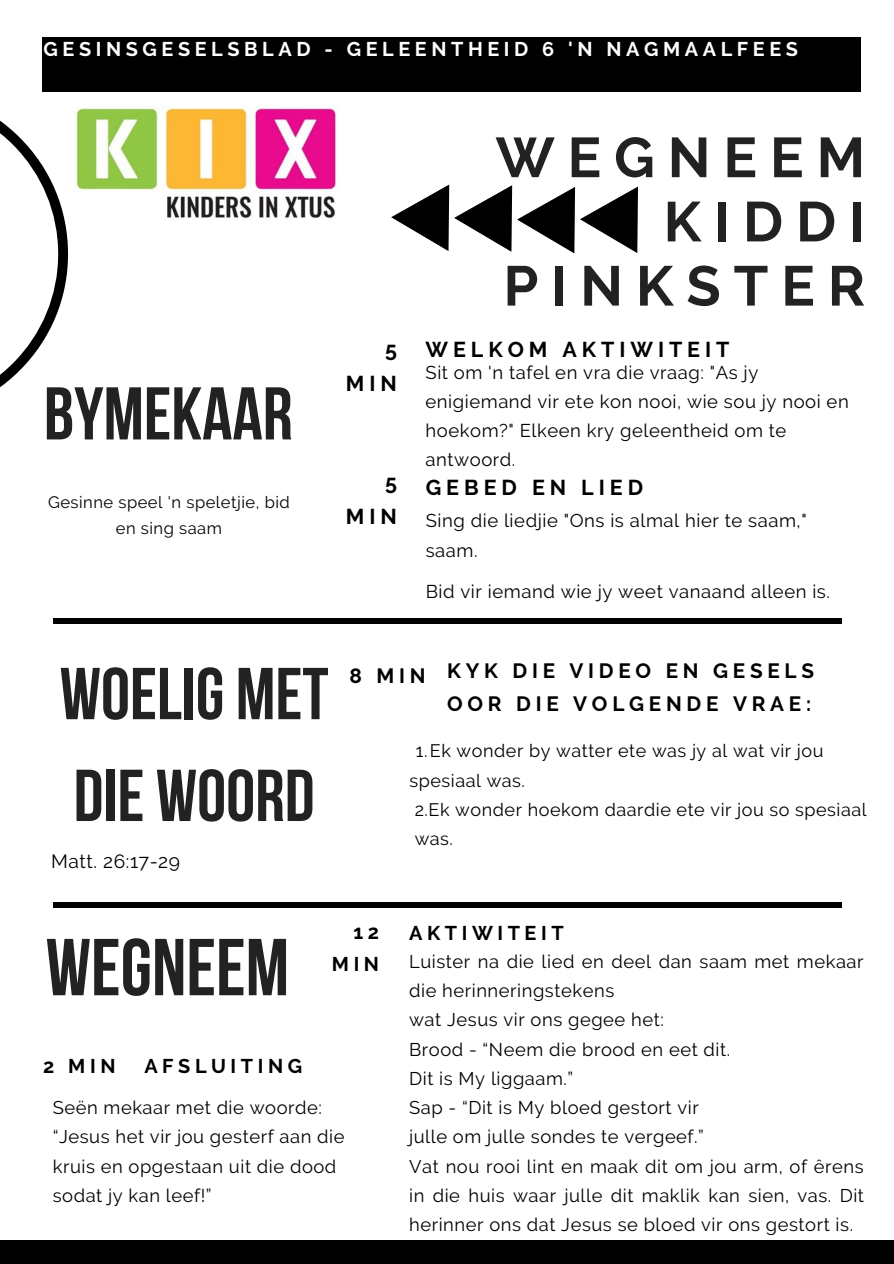
<style>
.page{position:relative;width:894px;height:1264px;background:#fff}
.page>*{position:absolute;margin:0;border:0;box-sizing:border-box;transform-origin:0 0}
.t1{font:700 80.4px "Bebas Neue";color:#222}
.t2{font:700 74.4px "Bebas Neue";color:#222}
.t3{font:700 73.35px/101.7px "Bebas Neue";color:#222}
.t4{font:700 56.1px "Raleway";letter-spacing:.23em;color:#222}
.t5{font:700 21.45px/34px "Raleway";letter-spacing:.23em;color:#000;text-align:right}
.t6{font:700 20.7px/32.8px "Raleway";letter-spacing:.23em;color:#000}
.t7{font:700 19.8px "Raleway";letter-spacing:.23em;color:#fff}
.t8{font:700 19.8px/31.5px "Raleway";letter-spacing:.23em;color:#000;text-align:right}
.t9{font:19.2px "Raleway";letter-spacing:.03em;color:#000}
.t10{font:18.45px/29.2px "Raleway";letter-spacing:.03em;color:#000}
.t11{font:18.3px/29.2px "Raleway";letter-spacing:.03em;color:#000}
.t12{font:18px "Raleway";letter-spacing:.03em;color:#000}
.t13{font:16.5px/26px "Raleway";letter-spacing:.03em;color:#000;text-align:center}
</style>
<div class="page">
<div style="left:43px;top:38px;width:817px;height:54px;background:#000"></div>
<svg style="left:0;top:89px;width:68px;height:299px"></svg>
<svg style="left:391px;top:184px;width:246px;height:69px"></svg>
<div style="left:53px;top:618px;width:788px;height:5px;background:#000"></div>
<div style="left:53px;top:902px;width:788px;height:6px;background:#000"></div>
<div style="left:0;top:1240px;width:893px;height:23px;background:#000"></div>
<img style="left:75px;top:107px;width:261px;height:112px">
<p class="t7" style="left:44px;top:37px;width:755px">GESINSGESELSBLAD - GELEENTHEID 6 'N NAGMAALFEES</p>
<p class="t2" style="left:44px;top:383px;width:250px">BYMEKAAR</p>
<p class="t13" style="left:48px;top:489px;width:243px">Gesinne speel 'n speletjie, bid en sing saam</p>
<p class="t4" style="left:495px;top:124px;width:371px">WEGNEEM</p>
<p class="t4" style="left:663px;top:189px;width:203px">KIDDI</p>
<p class="t4" style="left:503px;top:253px;width:363px">PINKSTER</p>
<p class="t5" style="left:346px;top:332px;width:52px">5<br>MIN</p>
<p class="t5" style="left:425px;top:332px;width:305px">WELKOM AKTIWITEIT</p>
<p class="t10" style="left:425px;top:357px;width:424px">Sit om 'n tafel en vra die vraag: "As jy enigiemand vir ete kon nooi, wie sou jy nooi en hoekom?" Elkeen kry geleentheid om te antwoord.</p>
<p class="t5" style="left:346px;top:465px;width:53px">5<br>MIN</p>
<p class="t5" style="left:425px;top:470px;width:219px">GEBED EN LIED</p>
<p class="t10" style="left:425px;top:505px;width:382px;line-height:30px">Sing die liedjie "Ons is almal hier te saam," saam.</p>
<p class="t10" style="left:425px;top:577px;width:405px">Bid vir iemand wie jy weet vanaand alleen is.</p>
<p class="t3" style="left:60px;top:650px;width:270px">WOELIG MET<br>DIE WOORD</p>
<p class="t9" style="left:51px;top:850px;width:130px">Matt. 26:17-29</p>
<p class="t6" style="left:349px;top:659px;width:77px">8 MIN</p>
<p class="t6" style="left:447px;top:654px;width:368px">KYK DIE VIDEO EN GESELS<br>OOR DIE VOLGENDE VRAE:</p>
<p class="t12" style="left:416px;top:740px;width:409px">1.Ek wonder by watter ete was jy al wat vir jou</p>
<p class="t12" style="left:409px;top:769px;width:117px">spesiaal was.</p>
<p class="t12" style="left:414px;top:799px;width:453px">2.Ek wonder hoekom daardie ete vir jou so spesiaal</p>
<p class="t12" style="left:414px;top:828px;width:40px">was.</p>
<p class="t1" style="left:46px;top:934px;width:245px">WEGNEEM</p>
<p class="t8" style="left:332px;top:916px;width:49px">12<br>MIN</p>
<p class="t8" style="left:409px;top:917px;width:156px">AKTIWITEIT</p>
<p class="t11" style="left:409px;top:946px;width:456px">Luister na die lied en deel dan saam met mekaar die herinneringstekens</p>
<p class="t11" style="left:409px;top:1005px;width:256px">wat Jesus vir ons gegee het:</p>
<p class="t11" style="left:409px;top:1034px;width:322px">Brood - “Neem die brood en eet dit.</p>
<p class="t11" style="left:409px;top:1063px;width:165px">Dit is My liggaam.”</p>
<p class="t11" style="left:409px;top:1093px;width:291px">Sap - “Dit is My bloed gestort vir</p>
<p class="t11" style="left:409px;top:1122px;width:296px">julle om julle sondes te vergeef.”</p>
<p class="t11" style="left:409px;top:1151px;width:456px;text-align:justify">Vat nou rooi lint en maak dit om jou arm, of êrens in die huis waar julle dit maklik kan sien, vas. Dit herinner ons dat Jesus se bloed vir ons gestort is.</p>
<p class="t8" style="left:43px;top:1050px;width:74px">2 MIN</p>
<p class="t8" style="left:144px;top:1050px;width:159px">AFSLUITING</p>
<p class="t11" style="left:53px;top:1093px;width:271px">Seën mekaar met die woorde:</p>
<p class="t11" style="left:53px;top:1122px;width:293px">“Jesus het vir jou gesterf aan die</p>
<p class="t11" style="left:53px;top:1151px;width:285px">kruis en opgestaan uit die dood</p>
<p class="t11" style="left:53px;top:1180px;width:160px">sodat jy kan leef!”</p>
</div>
